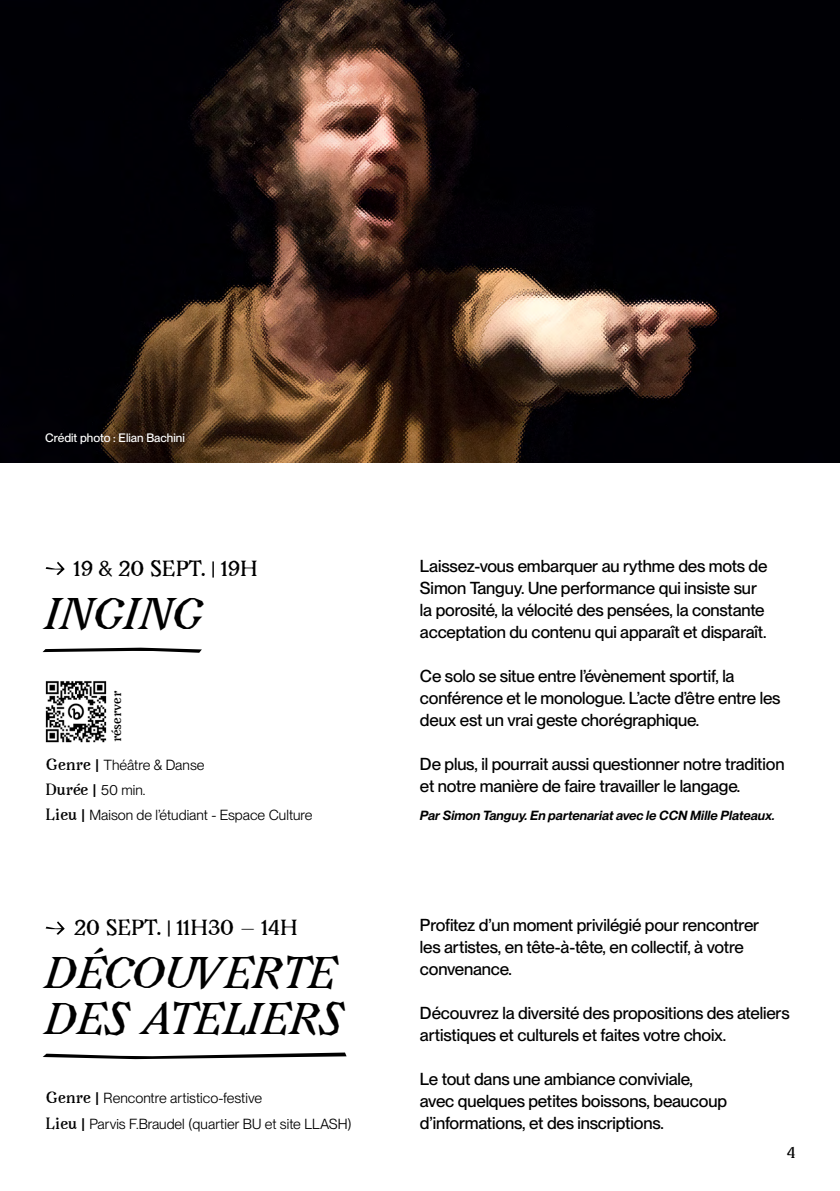
<style>
.page{position:relative;width:840px;height:1191px;background:#fff}
.page>*{position:absolute;margin:0;border:0;box-sizing:border-box;transform-origin:0 0}
.t1{font:italic 700 38.8px/45.6px "Avara";color:#000}
.t2{font:700 19.2px "Avara";color:#000}
.t3{font:500 17px/22px "PP Neue Montreal";letter-spacing:-.01em;color:#000}
.t4{font:14.4px "PP Neue Montreal";color:#000}
.t5{font:700 14px "Avara";color:#000}
.t6{font:italic 600 13px "PP Neue Montreal";color:#000}
.t7{font:500 12px "PP Neue Montreal";color:#fff}
.t8{font:700 12px "Avara";color:#000}
.s1{font-weight:900}
.s2{font-family:"Avara";font-weight:700}
.s3{font-weight:700}
</style>
<div class="page">
<svg style="left:46px;top:561px;width:19px;height:14px"></svg>
<svg style="left:46px;top:921px;width:19px;height:13px"></svg>
<svg style="left:43px;top:647px;width:159px;height:6px"></svg>
<svg style="left:43px;top:1052px;width:303px;height:7px"></svg>
<img style="left:0;top:0;width:839px;height:462px">
<img style="left:45px;top:681px;width:62px;height:61px">
<p class="t7" style="left:45px;top:430px;width:141px">Crédit photo : Elian Bachini</p>
<p class="t2" style="left:74px;top:554px;width:185px">19 &amp; 20 SEPT. <span class="s1">|</span> 19H</p>
<h1 class="t1" style="left:44px;top:592px;width:160px">INGING</h1>
<p class="t8" style="left:108px;top:742px;width:53px;rotate:-90deg">réserver</p>
<p class="t4" style="left:45px;top:756px;width:160px"><span class="s2">Genre</span> <span class="s3">|</span> Théâtre &amp; Danse</p>
<p class="t4" style="left:45px;top:781px;width:101px"><span class="s2">Durée</span> <span class="s3">|</span> 50 min.</p>
<p class="t4" style="left:45px;top:806px;width:268px"><span class="s2">Lieu</span> <span class="s3">|</span> Maison de l’étudiant - Espace Culture</p>
<p class="t2" style="left:74px;top:913px;width:225px">20 SEPT. <span class="s1">|</span> 11H30 — 14H</p>
<h1 class="t1" style="left:44px;top:951px;width:299px">DÉCOUVERTE<br>DES ATELIERS</h1>
<p class="t4" style="left:45px;top:1089px;width:218px"><span class="s2">Genre</span> <span class="s3">|</span> Rencontre artistico-festive</p>
<p class="t4" style="left:45px;top:1115px;width:308px"><span class="s2">Lieu</span> <span class="s3">|</span> Parvis F.Braudel (quartier BU et site LLASH)</p>
<p class="t3" style="left:420px;top:555px;width:349px">Laissez-vous embarquer au rythme des mots de Simon Tanguy. Une performance qui insiste sur la porosité, la vélocité des pensées, la constante acceptation du contenu qui apparaît et disparaît.</p>
<p class="t3" style="left:420px;top:665px;width:362px">Ce solo se situe entre l’évènement sportif, la conférence et le monologue. L’acte d’être entre les deux est un vrai geste chorégraphique.</p>
<p class="t3" style="left:420px;top:753px;width:366px">De plus, il pourrait aussi questionner notre tradition et notre manière de faire travailler le langage.</p>
<p class="t6" style="left:420px;top:807px;width:356px">Par Simon Tanguy. En partenariat avec le CCN Mille Plateaux.</p>
<p class="t3" style="left:420px;top:913px;width:340px">Profitez d’un moment privilégié pour rencontrer les artistes, en tête-à-tête, en collectif, à votre convenance.</p>
<p class="t3" style="left:420px;top:1001px;width:371px">Découvrez la diversité des propositions des ateliers artistiques et culturels et faites votre choix.</p>
<p class="t3" style="left:420px;top:1067px;width:308px">Le tout dans une ambiance conviviale, avec quelques petites boissons, beaucoup d’informations, et des inscriptions.</p>
<p class="t5" style="left:786px;top:1142px;width:10px">4</p>
</div>
